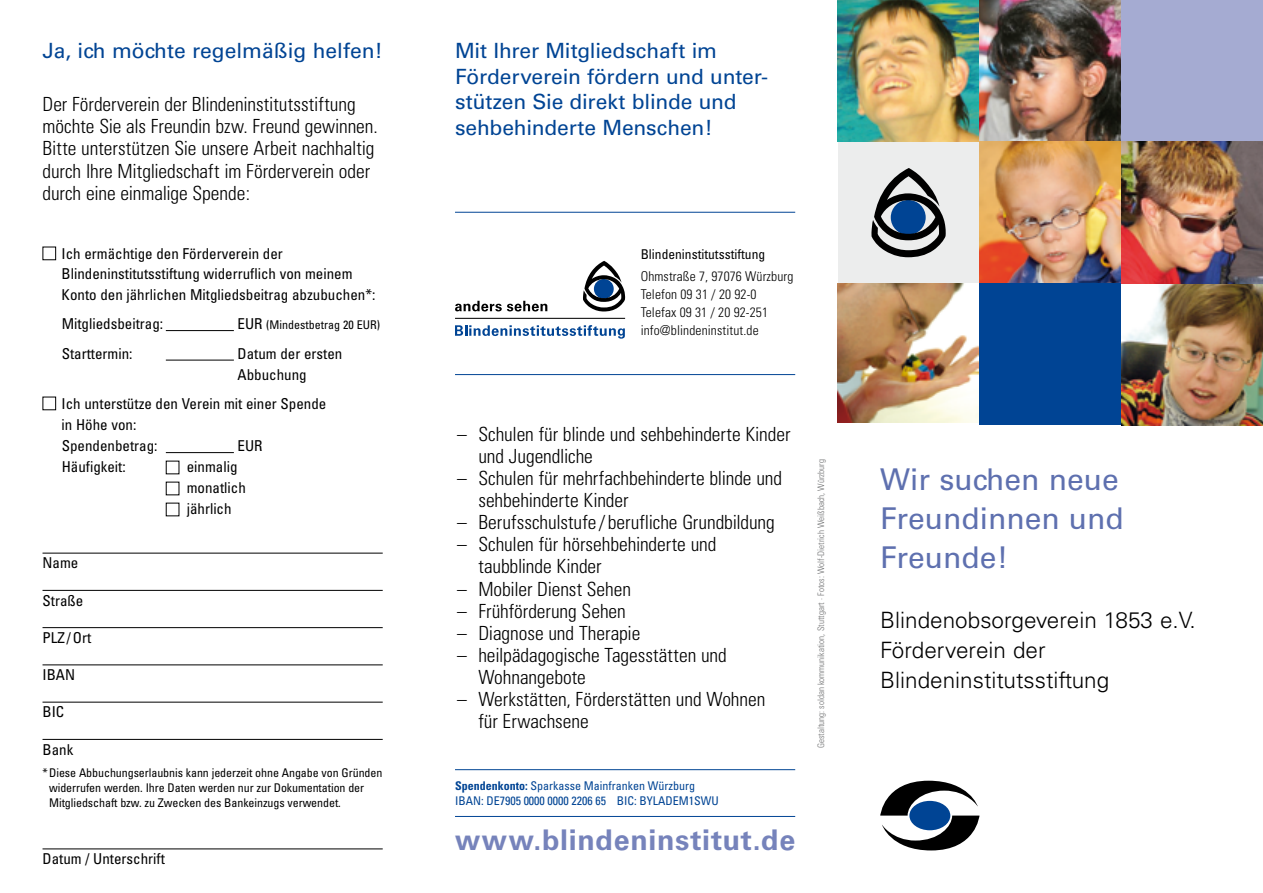
<style>
.page{position:relative;width:1263px;height:893px;background:#fff}
.page>*{position:absolute;margin:0;border:0;box-sizing:border-box;transform-origin:0 0}
.t1{font:30px/39px "Univers";color:#5e70af}
.t2{font:700 28.5px "Univers";letter-spacing:.025em;color:#7683bb}
.t3{font:300 22.5px/30px "Univers";color:#000}
._02_ÜS{font:21px/25.5px "Univers";letter-spacing:-.005em;color:#004494}
._01_Text{font:300 condensed 19.5px/22.2px "Univers";letter-spacing:-.005em;color:#000}
.t4{font:condensed 15px/21px "Univers";color:#000}
._00_Adressen{font:300 condensed 13.5px/18px "Univers";letter-spacing:.01em;color:#000}
._00_Adressen-2{font:condensed 13.5px "Univers";color:#000}
.t5{font:condensed 12px/15px "Univers";letter-spacing:-.005em;color:#000}
.t6{font:condensed 12px/15px "Univers";color:#004494}
.t7{font:300 condensed 9px "Univers";color:#707172}
.s1{font-size:15px}
.s2{font-weight:700}
</style>
<div class="page">
<svg style="left:880px;top:781px;width:99px;height:69px"></svg>
<hr style="left:166px;top:330px;width:68px;height:1px;background:#000">
<hr style="left:166px;top:360px;width:68px;height:1px;background:#000">
<hr style="left:166px;top:452px;width:68px;height:1px;background:#000">
<hr style="left:43px;top:553px;width:340px;height:1px;background:#000">
<hr style="left:43px;top:590px;width:340px;height:1px;background:#000">
<hr style="left:43px;top:627px;width:340px;height:1px;background:#000">
<hr style="left:43px;top:664px;width:340px;height:1px;background:#000">
<hr style="left:43px;top:702px;width:340px;height:1px;background:#000">
<hr style="left:43px;top:739px;width:340px;height:1px;background:#000">
<hr style="left:43px;top:848px;width:340px;height:1px;background:#000">
<div style="left:43px;top:247px;width:13px;height:13px;border:1px solid #000"></div>
<div style="left:43px;top:397px;width:13px;height:13px;border:1px solid #000"></div>
<svg style="left:583px;top:261px;width:42px;height:50px"></svg>
<svg style="left:455px;top:325px;width:170px;height:14px"></svg>
<svg style="left:455px;top:301px;width:92px;height:10px"></svg>
<hr style="left:455px;top:318px;width:170px;height:1px;background:#000">
<hr style="left:455px;top:769px;width:340px;height:1px;background:#004494">
<hr style="left:455px;top:374px;width:340px;height:1px;background:#004494">
<hr style="left:455px;top:212px;width:340px;height:1px;background:#004494">
<hr style="left:455px;top:816px;width:340px;height:1px;background:#004494">
<img style="left:838px;top:0;width:283px;height:142px">
<div style="left:838px;top:142px;width:141px;height:141px;background:#eceded"></div>
<svg style="left:871px;top:168px;width:75px;height:89px"></svg>
<img style="left:838px;top:283px;width:141px;height:139px">
<img style="left:979px;top:142px;width:142px;height:141px">
<div style="left:979px;top:283px;width:142px;height:142px;background:#004494"></div>
<div style="left:1121px;top:0;width:142px;height:142px;background:#a5abd2"></div>
<img style="left:1121px;top:142px;width:142px;height:283px">
<p class="_02_ÜS" style="left:43px;top:38px;width:342px">Ja, ich möchte regelmäßig helfen!</p>
<p class="_01_Text" style="left:43px;top:93px;width:337px">Der Förderverein der Blindeninstitutsstiftung möchte Sie als Freundin bzw. Freund gewinnen.<br>Bitte unterstützen Sie unsere Arbeit nachhaltig durch Ihre Mitgliedschaft im Förderverein oder durch eine einmalige Spende:</p>
<p class="t4" style="left:62px;top:244px;width:292px;line-height:19.5px">Ich ermächtige den Förderverein der<br>Blindeninstitutsstiftung widerruflich von meinem</p>
<p class="t4" style="left:62px;top:284px;width:315px">Konto den jährlichen Mitgliedsbeitrag abzubuchen*:</p>
<p class="t4" style="left:62px;top:313px;width:103px">Mitgliedsbeitrag:</p>
<p class="t5" style="left:238px;top:317px;width:144px"><span class="s1">EUR</span> (Mindestbetrag 20 EUR)</p>
<p class="t4" style="left:62px;top:343px;width:72px">Starttermin:</p>
<p class="t4" style="left:238px;top:343px;width:106px">Datum der ersten<br>Abbuchung</p>
<p class="t4" style="left:62px;top:393px;width:266px">Ich unterstütze den Verein mit einer Spende in Höhe von:</p>
<p class="t4" style="left:62px;top:435px;width:97px">Spendenbetrag:</p>
<p class="t4" style="left:238px;top:435px;width:27px">EUR</p>
<p class="t4" style="left:62px;top:456px;width:66px">Häufigkeit:</p>
<p class="t4" style="left:187px;top:456px;width:52px">einmalig</p>
<p class="t4" style="left:187px;top:477px;width:61px">monatlich</p>
<p class="t4" style="left:187px;top:498px;width:46px">jährlich</p>
<p class="t4" style="left:43px;top:552px;width:37px">Name</p>
<p class="t4" style="left:43px;top:590px;width:42px">Straße</p>
<p class="t4" style="left:43px;top:627px;width:50px">PLZ/Ort</p>
<p class="t4" style="left:43px;top:664px;width:34px">IBAN</p>
<p class="t4" style="left:43px;top:701px;width:23px">BIC</p>
<p class="t4" style="left:43px;top:739px;width:32px">Bank</p>
<p class="t5" style="left:49px;top:765px;width:335px;text-indent:-7px">*Diese Abbuchungserlaubnis kann jederzeit ohne Angabe von Gründen widerrufen werden. Ihre Daten werden nur zur Dokumentation der<br>Mitgliedschaft bzw. zu Zwecken des Bankeinzugs verwendet.</p>
<p class="t4" style="left:43px;top:848px;width:124px">Datum / Unterschrift</p>
<p class="_02_ÜS" style="left:455px;top:38px;width:315px">Mit Ihrer Mitgliedschaft im<br>Förderverein fördern und unter&shy;stützen Sie direkt blinde und sehbehinderte Menschen!</p>
<p class="_00_Adressen-2" style="left:641px;top:246px;width:126px">Blindeninstitutsstiftung</p>
<p class="_00_Adressen" style="left:641px;top:268px;width:154px">Ohmstraße 7, 97076 Würzburg<br>Telefon 09 31 / 20 92-0<br>Telefax 09 31 / 20 92-251 info@blindeninstitut.de</p>
<p class="_01_Text" style="left:478px;top:423px;width:314px;text-indent:-21px">– Schulen für blinde und sehbehinderte Kinder und Jugendliche</p>
<p class="_01_Text" style="left:478px;top:467px;width:305px;text-indent:-21px">– Schulen für mehrfachbehinderte blinde und sehbehinderte Kinder</p>
<p class="_01_Text" style="left:457px;top:511px;width:319px">– Berufsschulstufe / berufliche Grundbildung</p>
<p class="_01_Text" style="left:478px;top:533px;width:240px;text-indent:-21px">– Schulen für hörsehbehinderte und taubblinde Kinder</p>
<p class="_01_Text" style="left:457px;top:578px;width:175px">– Mobiler Dienst Sehen</p>
<p class="_01_Text" style="left:457px;top:600px;width:170px">– Frühförderung Sehen</p>
<p class="_01_Text" style="left:457px;top:622px;width:185px">– Diagnose und Therapie</p>
<p class="_01_Text" style="left:478px;top:644px;width:250px;text-indent:-21px">– heilpädagogische Tagesstätten und<br>Wohnangebote</p>
<p class="_01_Text" style="left:478px;top:688px;width:288px;text-indent:-21px">– Werkstätten, Förderstätten und Wohnen für Erwachsene</p>
<p class="t6" style="left:455px;top:778px;width:265px"><span class="s2">Spendenkonto:</span> Sparkasse Mainfranken Würzburg<br>IBAN: DE7905 0000 0000 2206 65 BIC: BYLADEM1SWU</p>
<p class="t2" style="left:455px;top:824px;width:342px">www.blindeninstitut.de</p>
<p class="t7" style="left:816px;top:748px;width:291px;rotate:-90deg">Gestaltung: soldan kommunikation, Stuttgart · Fotos: Wolf-Dietrich Weißbach, Würzburg</p>
<p class="t1" style="left:880px;top:460px;width:245px">Wir suchen neue<br>Freundinnen und<br>Freunde!</p>
<p class="t3" style="left:880px;top:605px;width:317px">Blindenobsorgeverein 1853 e.V.<br>Förderverein der<br>Blindeninstitutsstiftung</p>
</div>
